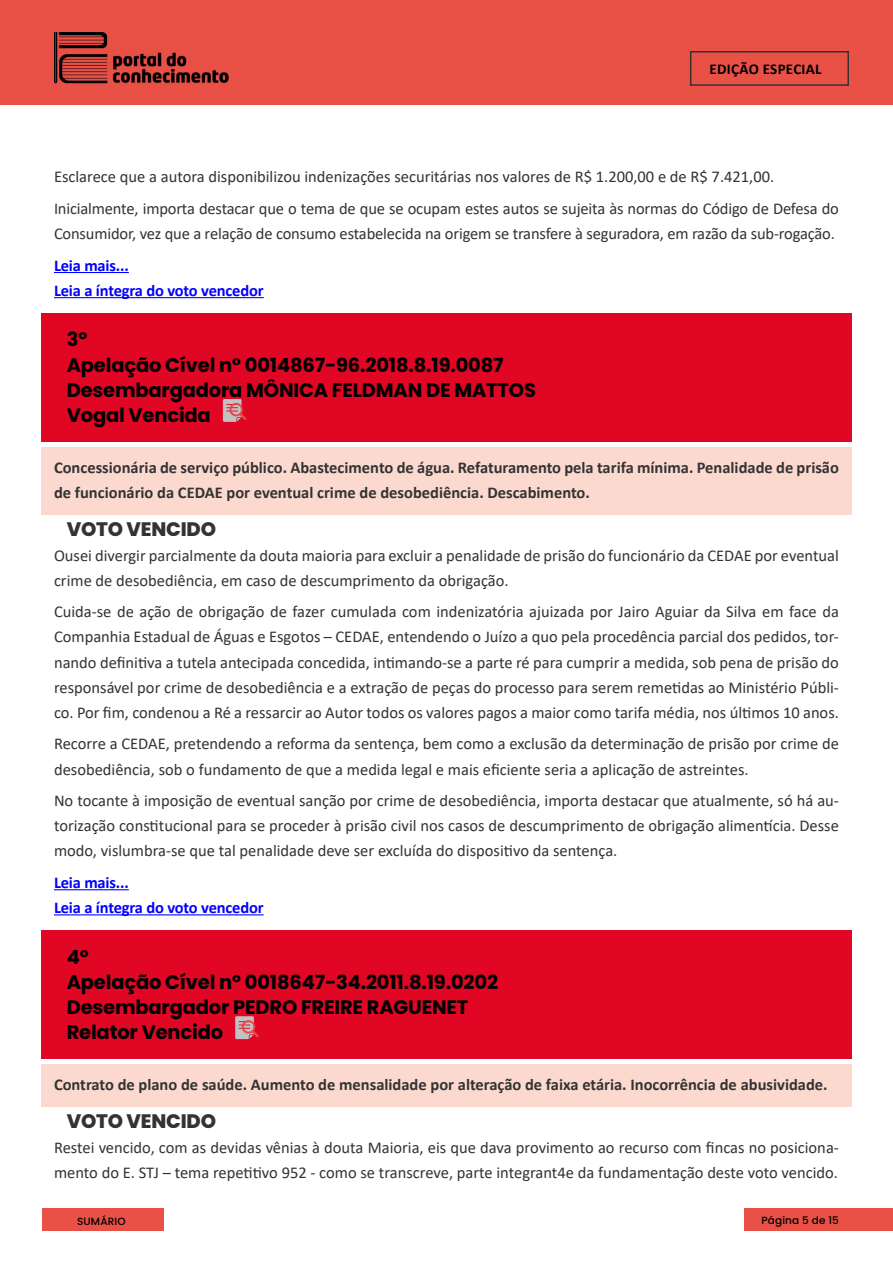
<style>
.page{position:relative;width:893px;height:1263px;background:#fff}
.page>*{position:absolute;margin:0;border:0;box-sizing:border-box;transform-origin:0 0}
.t1{font:700 19.5px/25.2px "Poppins";letter-spacing:-.01em;color:#000}
.t2{font:800 19.5px "Poppins";letter-spacing:-.01em;color:#333}
.t3{font:16.5px/25.2px "Calibri";color:#333}
.t4{font:700 16.5px/25.2px "Calibri";color:#333}
.t5{font:700 16.5px/25.2px "Calibri";letter-spacing:-.01em;color:#00f}
.t6{font:700 15px "Calibri";letter-spacing:.02em;color:#000}
.t7{font:500 10.5px "Poppins";letter-spacing:.01em;color:#000}
</style>
<div class="page">
<div style="left:0;top:0;width:893px;height:105px;background:#e95046"></div>
<img style="left:55px;top:33px;width:173px;height:51px">
<div style="left:690px;top:51px;width:159px;height:35px;border:2px solid #333"></div>
<div style="left:744px;top:1209px;width:149px;height:22px;background:#e95046"></div>
<div style="left:43px;top:1209px;width:121px;height:22px;background:#e95046"></div>
<hr style="left:54px;top:272px;width:75px;height:1px;background:#00f">
<hr style="left:54px;top:297px;width:210px;height:1px;background:#00f">
<div style="left:41px;top:447px;width:811px;height:67px;background:#fbd9cf"></div>
<hr style="left:54px;top:889px;width:75px;height:1px;background:#00f">
<hr style="left:54px;top:914px;width:210px;height:1px;background:#00f">
<div style="left:41px;top:1064px;width:811px;height:43px;background:#fbd9cf"></div>
<div style="left:41px;top:313px;width:811px;height:128px;background:#e20625"></div>
<div style="left:41px;top:930px;width:811px;height:129px;background:#e20625"></div>
<p class="t6" style="left:710px;top:58px;width:114px">EDIÇÃO ESPECIAL</p>
<p class="t3" style="left:54px;top:161px;width:786px;line-height:31.5px">Esclarece que a autora disponibilizou indenizações securitárias nos valores de R$ 1.200,00 e de R$ 7.421,00.<br>Inicialmente, importa destacar que o tema de que se ocupam estes autos se sujeita às normas do Código de Defesa do</p>
<p class="t3" style="left:54px;top:221px;width:782px">Consumidor, vez que a relação de consumo estabelecida na origem se transfere à seguradora, em razão da sub-rogação.</p>
<p class="t5" style="left:54px;top:252px;width:211px">Leia mais...<br>Leia a íntegra do voto vencedor</p>
<p class="t1" style="left:67px;top:327px;width:471px">3º<br>Apelação Cível nº 0014867-96.2018.8.19.0087<br>Desembargadora MÔNICA FELDMAN DE MATTOS<br>Vogal Vencida</p>
<p class="t4" style="left:54px;top:454px;width:786px">Concessionária de serviço público. Abastecimento de água. Refaturamento pela tarifa mínima. Penalidade de prisão de funcionário da CEDAE por eventual crime de desobediência. Descabimento.</p>
<p class="t2" style="left:67px;top:517px;width:151px">VOTO VENCIDO</p>
<p class="t3" style="left:54px;top:542px;width:786px">Ousei divergir parcialmente da douta maioria para excluir a penalidade de prisão do funcionário da CEDAE por eventual crime de desobediência, em caso de descumprimento da obrigação.</p>
<p class="t3" style="left:54px;top:599px;width:786px;text-align:justify">Cuida-se de ação de obrigação de fazer cumulada com indenizatória ajuizada por Jairo Aguiar da Silva em face da Companhia Estadual de Águas e Esgotos – CEDAE, entendendo o Juízo a quo pela procedência parcial dos pedidos, tor&shy;nando definitiva a tutela antecipada concedida, intimando-se a parte ré para cumprir a medida, sob pena de prisão do responsável por crime de desobediência e a extração de peças do processo para serem remetidas ao Ministério Públi&shy;co. Por fim, condenou a Ré a ressarcir ao Autor todos os valores pagos a maior como tarifa média, nos últimos 10 anos.</p>
<p class="t3" style="left:54px;top:731px;width:786px">Recorre a CEDAE, pretendendo a reforma da sentença, bem como a exclusão da determinação de prisão por crime de desobediência, sob o fundamento de que a medida legal e mais eficiente seria a aplicação de astreintes.</p>
<p class="t3" style="left:54px;top:787px;width:786px;text-align:justify">No tocante à imposição de eventual sanção por crime de desobediência, importa destacar que atualmente, só há au&shy;torização constitucional para se proceder à prisão civil nos casos de descumprimento de obrigação alimentícia. Desse modo, vislumbra-se que tal penalidade deve ser excluída do dispositivo da sentença.</p>
<p class="t5" style="left:54px;top:869px;width:211px">Leia mais...<br>Leia a íntegra do voto vencedor</p>
<p class="t1" style="left:67px;top:944px;width:433px">4º<br>Apelação Cível nº 0018647-34.2011.8.19.0202<br>Desembargador PEDRO FREIRE RAGUENET<br>Relator Vencido</p>
<p class="t4" style="left:54px;top:1071px;width:775px">Contrato de plano de saúde. Aumento de mensalidade por alteração de faixa etária. Inocorrência de abusividade.</p>
<p class="t2" style="left:67px;top:1109px;width:151px">VOTO VENCIDO</p>
<p class="t3" style="left:54px;top:1134px;width:786px">Restei vencido, com as devidas vênias à douta Maioria, eis que dava provimento ao recurso com fincas no posiciona&shy;mento do E. STJ – tema repetitivo 952 - como se transcreve, parte integrant4e da fundamentação deste voto vencido.</p>
<p class="t7" style="left:77px;top:1216px;width:50px">SUMÁRIO</p>
<p class="t7" style="left:761px;top:1214px;width:79px">Página 5 de 15</p>
</div>
